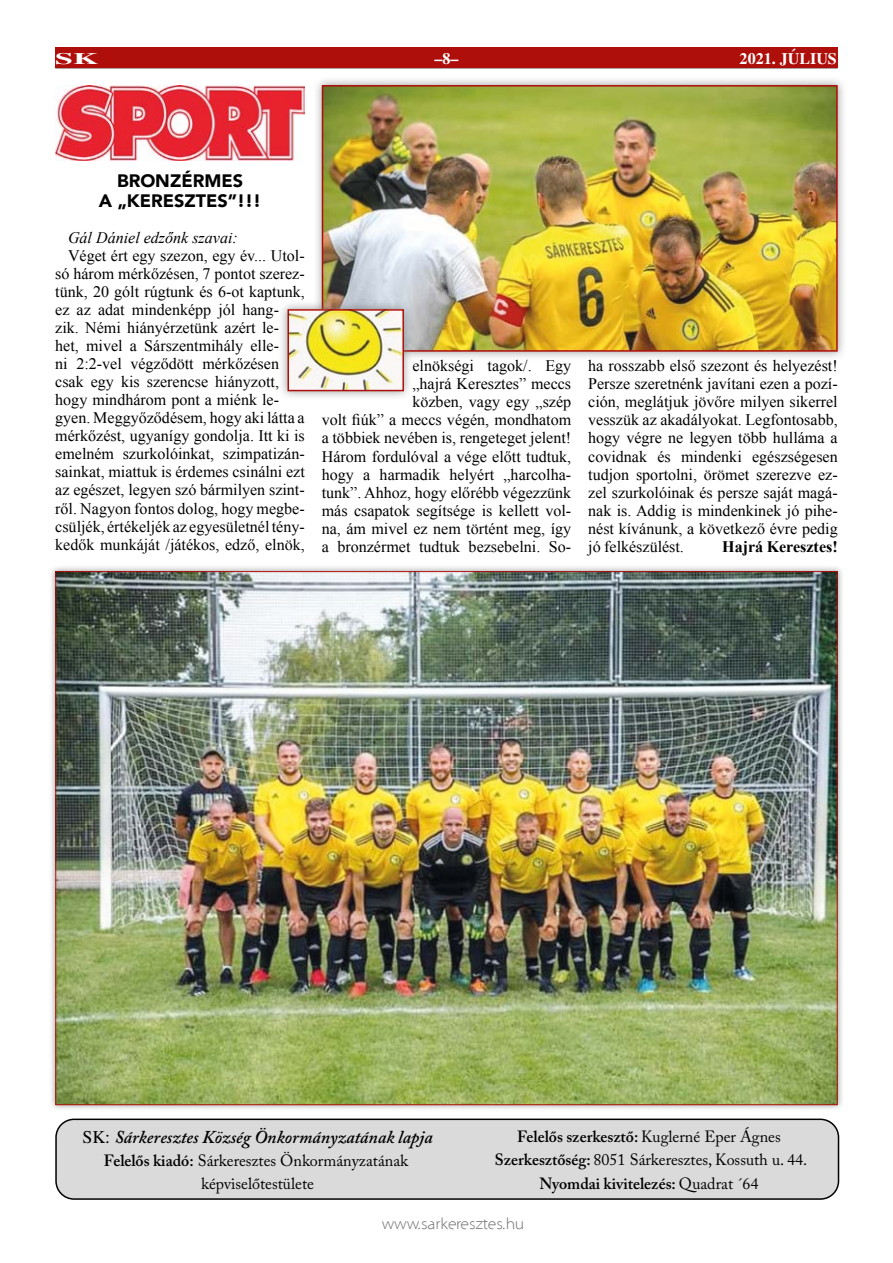
<style>
.page{position:relative;width:893px;height:1263px;background:#fff}
.page>*{position:absolute;margin:0;border:0;box-sizing:border-box;transform-origin:0 0}
.t1{font:italic 600 18px "Adobe Caslon Pro";color:#000}
.t2{font:900 18px/19.5px "Avenir";color:#000;text-align:center}
.t3{font:16.2px/23.4px "Adobe Caslon Pro";color:#000;text-align:center}
.t4{font:16.05px/18px "Times New Roman";color:#000}
.t5{font:italic 16.05px "Times New Roman";color:#000}
.t6{font:300 16.05px "Santana";color:#706f6f}
.t7{font:700 16.05px "Times New Roman";color:#000}
.t8{font:700 16.05px "STIX General";color:#fff}
.t9{font:700 16.05px "STIX General";color:#fff;scale:2 1}
.s1{font-family:"STIX General";font-weight:400;font-style:normal}
.s2{font-weight:600}
</style>
<div class="page">
<hr style="left:55px;top:67px;width:783px;height:2px;background:#706f6f">
<div style="left:55px;top:48px;width:783px;height:20px;background:#ae0f0a"></div>
<div style="left:56px;top:1119px;width:782px;height:80px;background:#dadada;border-radius:18px"></div>
<div style="left:55px;top:1118px;width:784px;height:82px;border:2px solid #000;border-radius:18px"></div>
<img style="left:55px;top:86px;width:250px;height:75px">
<div style="left:49px;top:565px;width:795px;height:546px;background:#706f6f;opacity:.66"></div>
<img style="left:57px;top:573px;width:779px;height:530px">
<div style="left:313px;top:76px;width:534px;height:285px;background:#706f6f;opacity:.66"></div>
<img style="left:325px;top:88px;width:510px;height:261px">
<div style="left:322px;top:85px;width:516px;height:267px;border:2px solid #ae0f0a"></div>
<div style="left:278px;top:300px;width:135px;height:100px;background:#706f6f;opacity:.66"></div>
<img style="left:290px;top:312px;width:111px;height:76px">
<div style="left:287px;top:309px;width:117px;height:82px;border:2px solid #ae0f0a"></div>
<p class="t9" style="left:55px;top:47px;width:23px">SK</p>
<p class="t8" style="left:434px;top:47px;width:26px">–8–</p>
<p class="t8" style="left:740px;top:47px;width:99px">2021. JÚLIUS</p>
<p class="t2" style="left:99px;top:171px;width:164px">BRONZÉRMES<br>A „KERESZTES”!!!</p>
<p class="t5" style="left:68px;top:226px;width:171px">Gál Dániel edzőnk szavai:</p>
<p class="t4" style="left:55px;top:246px;width:251px;text-indent:13px">Véget ért egy szezon, egy év... Utol&shy;só három mérkőzésen, 7 pontot szerez&shy;tünk, 20 gólt rúgtunk és 6-ot kaptunk, ez az adat mindenképp jól hang&shy;zik. Némi hiányérzetünk azért le&shy;het, mivel a Sárszentmihály elle-<br>ni 2:2-vel végződött mérkőzésen csak egy kis szerencse hiányzott, hogy mindhárom pont a miénk le&shy;gyen. Meggyőződésem, hogy aki látta a mérkőzést, ugyanígy gondolja. Itt ki is emelném szurkolóinkat, szimpatizán&shy;sainkat, miattuk is érdemes csinálni ezt az egészet, legyen szó bármilyen szint&shy;ről. Nagyon fontos dolog, hogy megbe&shy;csüljék, értékeljék az egyesületnél tény&shy;kedők munkáját /játékos, edző, elnök,</p>
<p class="t4" style="left:322px;top:357px;width:251px;text-align:right">elnökségi tagok/. Egy<br>„hajrá Keresztes” meccs<br>közben, vagy egy „szép<br>volt fiúk” a meccs végén, mondhatom a többiek nevében is, rengeteget jelent!<br>Három fordulóval a vége előtt tudtuk, hogy a harmadik helyért „harcolha&shy;tunk”. Ahhoz, hogy előrébb végezzünk más csapatok segítsége is kellett vol&shy;na, ám mivel ez nem történt meg, így a bronzérmet tudtuk bezsebelni. So-</p>
<p class="t4" style="left:588px;top:357px;width:251px;text-align:justify">ha rosszabb első szezont és helyezést!<br>Persze szeretnénk javítani ezen a pozí&shy;ción, meglátjuk jövőre milyen sikerrel vesszük az akadályokat. Legfontosabb, hogy végre ne legyen több hulláma a covidnak és mindenki egészségesen tudjon sportolni, örömet szerezve ez&shy;zel szurkolóinak és persze saját magá&shy;nak is. Addig is mindenkinek jó pihe&shy;nést kívánunk, a következő évre pedig jó felkészülést.</p>
<p class="t7" style="left:722px;top:535px;width:117px">Hajrá Keresztes!</p>
<p class="t1" style="left:82px;top:1126px;width:352px"><span class="s1">SK:</span> Sárkeresztes Község Önkormányzatának lapja</p>
<p class="t3" style="left:104px;top:1149px;width:306px"><span class="s2">Felelős kiadó:</span> Sárkeresztes Önkormányzatának képviselőtestülete</p>
<p class="t3" style="left:495px;top:1124px;width:314px"><span class="s2">Felelős szerkesztő:</span> Kuglerné Eper Ágnes<br><span class="s2">Szerkesztőség:</span> 8051 Sárkeresztes, Kossuth u. 44.<br><span class="s2">Nyomdai kivitelezés:</span> Quadrat ´64</p>
<p class="t6" style="left:382px;top:1215px;width:144px">www.sarkeresztes.hu</p>
</div>
